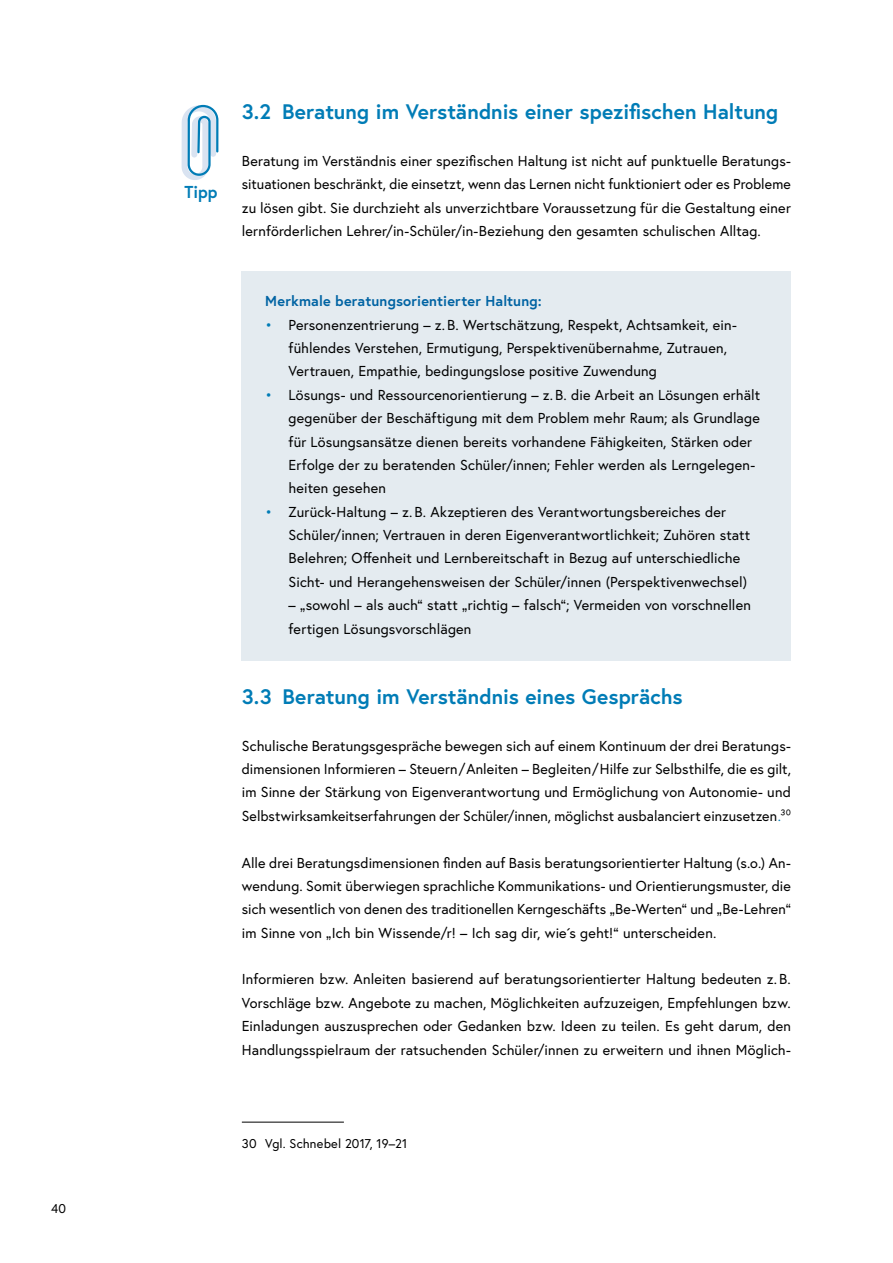
<style>
.page{position:relative;width:893px;height:1263px;background:#fff}
.page>*{position:absolute;margin:0;border:0;box-sizing:border-box;transform-origin:0 0}
.t1{font:700 21px "Europa Austria";color:#007cb6}
.p_Introtext{font:700 17.25px "Europa Austria";color:#007cb6}
.p_Abstand_danach{font:14.4px/23.4px "Europa Austria";letter-spacing:.01em;color:#000;text-align:justify}
.Infobox_p_Infobox_Titel{font:700 14.4px "Europa Austria";letter-spacing:.01em;color:#0063a3}
.p_Fußnote{font:12.75px "Europa Austria";letter-spacing:.015em;color:#000}
.s1{color:#007cb6}
</style>
<div class="page">
<div style="left:242px;top:271px;width:549px;height:62px;background:#e4ebf0"></div>
<div style="left:242px;top:295px;width:549px;height:108px;background:#e4ebf0"></div>
<div style="left:242px;top:365px;width:549px;height:155px;background:#e4ebf0"></div>
<div style="left:242px;top:482px;width:549px;height:178px;background:#e4ebf0"></div>
<hr style="left:242px;top:1122px;width:102px;height:1px;background:#000">
<svg style="left:181px;top:104px;width:38px;height:76px"></svg>
<p class="p_Fußnote" style="left:51px;top:1200px;width:16px">40</p>
<p class="p_Introtext" style="left:184px;top:181px;width:35px">Tipp</p>
<h2 class="t1" style="left:242px;top:97px;width:538px">3.2 Beratung im Verständnis einer spezifischen Haltung</h2>
<p class="p_Abstand_danach" style="left:242px;top:149px;width:551px">Beratung im Verständnis einer spezifischen Haltung ist nicht auf punktuelle Beratungs&shy;situationen beschränkt, die einsetzt, wenn das Lernen nicht funktioniert oder es Probleme zu lösen gibt. Sie durchzieht als unverzichtbare Voraussetzung für die Gestaltung einer lernförderlichen Lehrer/in-Schüler/in-Beziehung den gesamten schulischen Alltag.</p>
<p class="Infobox_p_Infobox_Titel" style="left:265px;top:291px;width:278px">Merkmale beratungsorientierter Haltung:</p>
<p class="p_Abstand_danach" style="left:289px;top:313px;width:450px;text-align:left;text-indent:-23px"><span class="s1">•</span> Personenzentrierung – z. B. Wertschätzung, Respekt, Achtsamkeit, ein&shy;fühlendes Verstehen, Ermutigung, Perspektivenübernahme, Zutrauen,<br>Vertrauen, Empathie, bedingungslose positive Zuwendung</p>
<p class="p_Abstand_danach" style="left:289px;top:383px;width:473px;text-align:left;text-indent:-23px"><span class="s1">•</span> Lösungs- und Ressourcenorientierung – z. B. die Arbeit an Lösungen erhält gegenüber der Beschäftigung mit dem Problem mehr Raum; als Grundlage für Lösungsansätze dienen bereits vorhandene Fähigkeiten, Stärken oder Erfolge der zu beratenden Schüler/innen; Fehler werden als Lerngelegen&shy;heiten gesehen</p>
<p class="p_Abstand_danach" style="left:289px;top:500px;width:463px;text-align:left;text-indent:-23px"><span class="s1">•</span> Zurück-Haltung – z. B. Akzeptieren des Verantwortungsbereiches der Schüler/innen; Vertrauen in deren Eigenverantwortlichkeit; Zuhören statt Belehren; Offenheit und Lernbereitschaft in Bezug auf unterschiedliche Sicht- und Herangehensweisen der Schüler/innen (Perspektivenwechsel)</p>
<p class="p_Abstand_danach" style="left:289px;top:593px;width:464px">– „sowohl – als auch“ statt „richtig – falsch“; Vermeiden von vorschnellen fertigen Lösungsvorschlägen</p>
<h2 class="t1" style="left:242px;top:682px;width:442px">3.3 Beratung im Verständnis eines Gesprächs</h2>
<p class="p_Abstand_danach" style="left:242px;top:733px;width:551px">Schulische Beratungsgespräche bewegen sich auf einem Kontinuum der drei Beratungs&shy;dimensionen Informieren – Steuern/Anleiten – Begleiten/Hilfe zur Selbsthilfe, die es gilt, im Sinne der Stärkung von Eigenverantwortung und Ermöglichung von Autonomie- und Selbstwirksamkeitserfahrungen der Schüler/innen, möglichst ausbalanciert einzusetzen<span class="s1">.</span>30</p>
<p class="p_Abstand_danach" style="left:242px;top:850px;width:551px">Alle drei Beratungsdimensionen finden auf Basis beratungsorientierter Haltung (s.o.) An&shy;wendung. Somit überwiegen sprachliche Kommunikations- und Orientierungsmuster, die sich wesentlich von denen des traditionellen Kerngeschäfts „Be-Werten“ und „Be-Lehren“ im Sinne von „Ich bin Wissende/r! – Ich sag dir, wie´s geht!“ unterscheiden.</p>
<p class="p_Abstand_danach" style="left:242px;top:967px;width:551px">Informieren bzw. Anleiten basierend auf beratungsorientierter Haltung bedeuten z. B.<br>Vorschläge bzw. Angebote zu machen, Möglichkeiten aufzuzeigen, Empfehlungen bzw.<br>Einladungen auszusprechen oder Gedanken bzw. Ideen zu teilen. Es geht darum, den Handlungsspielraum der ratsuchenden Schüler/innen zu erweitern und ihnen Möglich-</p>
<p class="p_Fußnote" style="left:242px;top:1135px;width:167px">30 Vgl. Schnebel 2017, 19–21</p>
</div>
